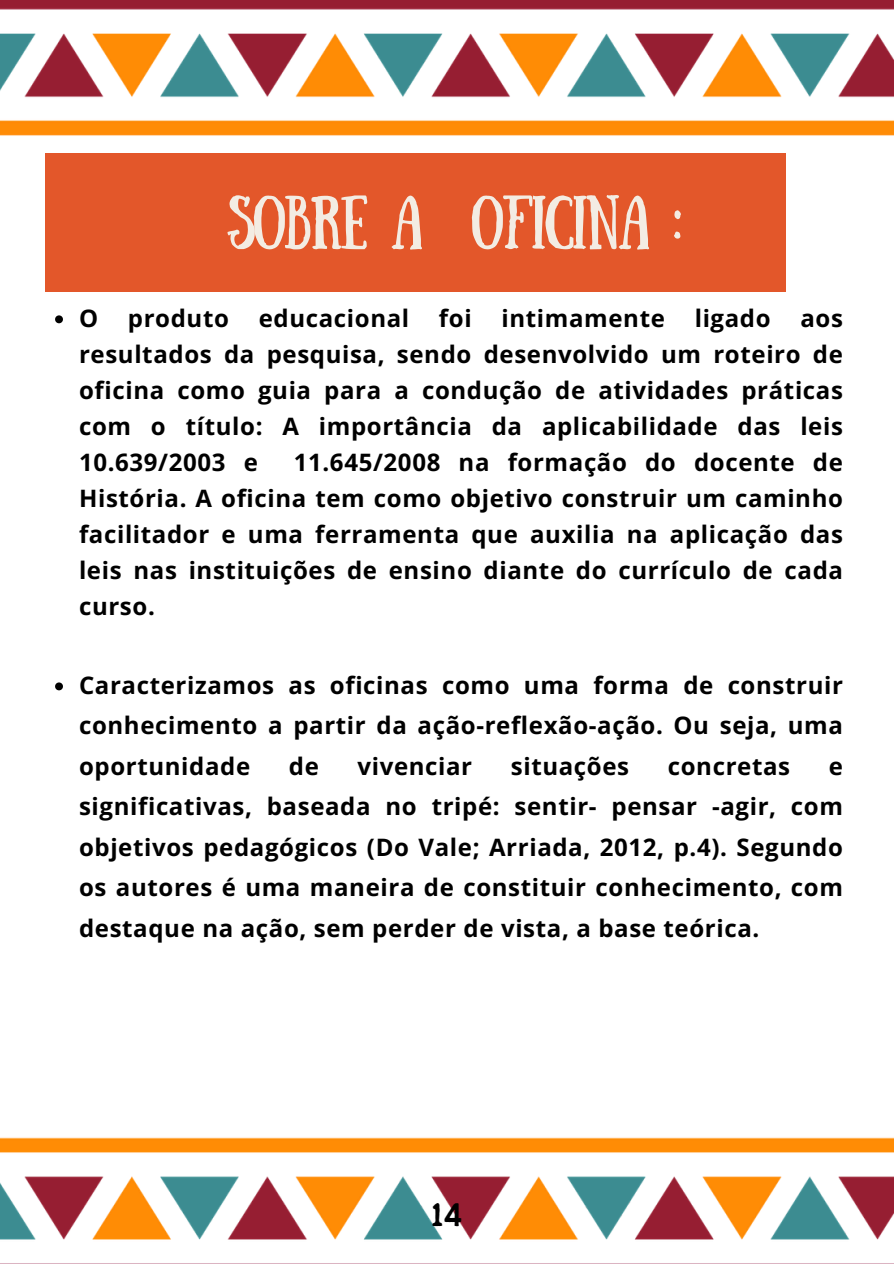
<style>
.page{position:relative;width:894px;height:1264px;background:#fff}
.page>*{position:absolute;margin:0;border:0;box-sizing:border-box;transform-origin:0 0}
.t1{font:53.7px "Sunday";letter-spacing:-.035em;color:#f3ece3}
.t2{font:36px "Bantayog";color:#000}
.t3{font:700 24px/36px "Open Sans";letter-spacing:.025em;color:#000;text-align:justify}
</style>
<div class="page">
<img style="left:0;top:0;width:893px;height:1240px">
<div style="left:45px;top:153px;width:740px;height:138px;background:#e3572a"></div>
<svg style="left:55px;top:315px;width:8px;height:8px"></svg>
<svg style="left:55px;top:682px;width:8px;height:8px"></svg>
<h1 class="t1" style="left:227px;top:185px;width:455px">SOBRE A OFICINA :</h1>
<p class="t3" style="left:79px;top:299px;width:765px">O produto educacional foi intimamente ligado aos resultados da pesquisa, sendo desenvolvido um roteiro de oficina como guia para a condução de atividades práticas com o título: A importância da aplicabilidade das leis 10.639/2003 e</p>
<p class="t3" style="left:79px;top:443px;width:765px;text-indent:215px">11.645/2008 na formação do docente de História. A oficina tem como objetivo construir um caminho facilitador e uma ferramenta que auxilia na aplicação das leis nas instituições de ensino diante do currículo de cada curso.</p>
<p class="t3" style="left:79px;top:664px;width:765px;line-height:40.5px">Caracterizamos as oficinas como uma forma de construir conhecimento a partir da ação-reflexão-ação. Ou seja, uma oportunidade</p>
<p class="t3" style="left:289px;top:747px;width:31px">de</p>
<p class="t3" style="left:357px;top:747px;width:116px">vivenciar</p>
<p class="t3" style="left:510px;top:747px;width:120px">situações</p>
<p class="t3" style="left:667px;top:747px;width:124px">concretas</p>
<p class="t3" style="left:79px;top:745px;width:765px;line-height:40.5px;text-indent:749px">e significativas, baseada no tripé: sentir- pensar -agir, com objetivos pedagógicos (Do Vale; Arriada, 2012, p.4). Segundo os autores é uma maneira de constituir conhecimento, com destaque na ação, sem perder de vista, a base teórica.</p>
<h2 class="t2" style="left:430px;top:1200px;width:34px">14</h2>
</div>
